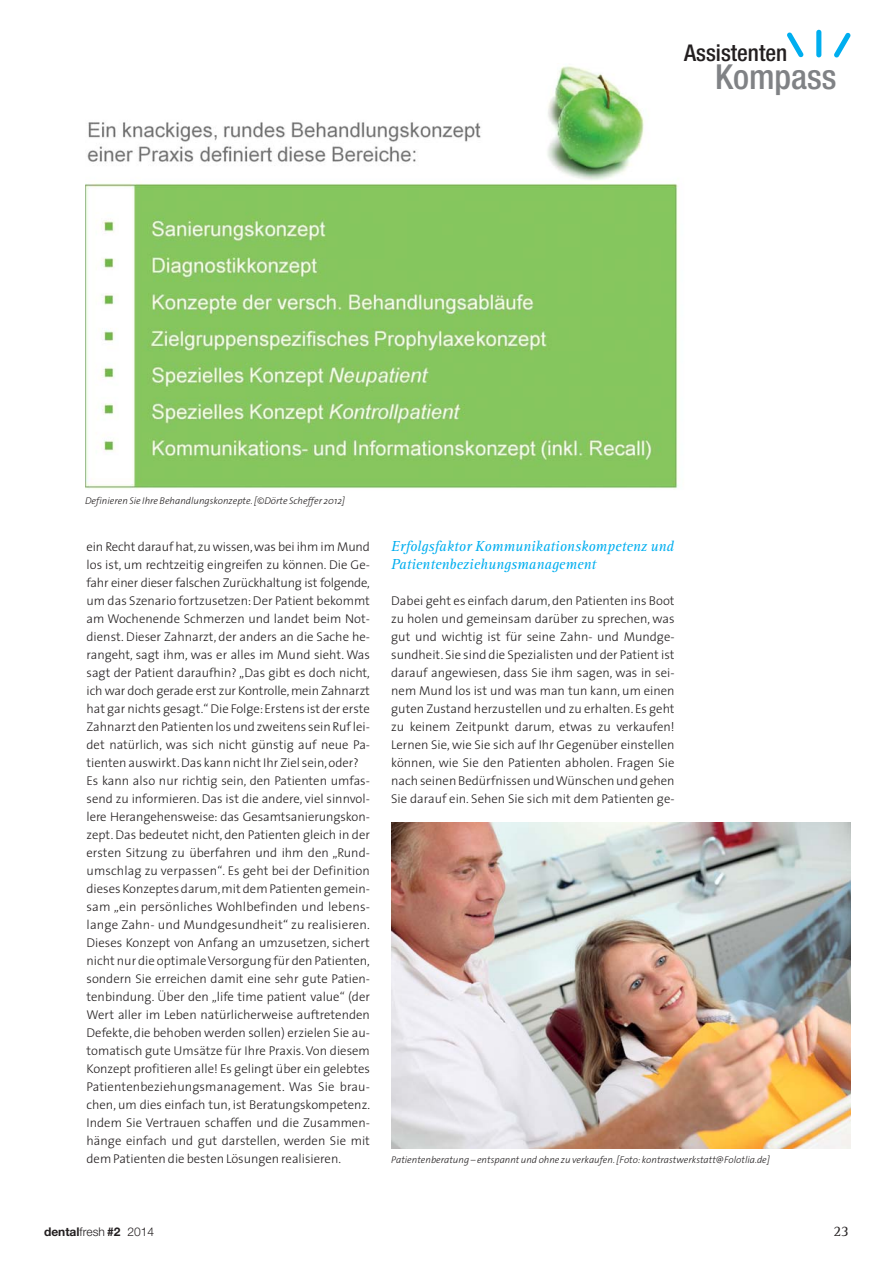
<style>
.page{position:relative;width:893px;height:1263px;background:#fff}
.page>*{position:absolute;margin:0;border:0;box-sizing:border-box;transform-origin:0 0}
.t1{font:500 condensed 34.5px "Helvetica Neue";color:#808285}
.t2{font:500 condensed 23.1px "Helvetica Neue";color:#231f20}
.t3{font:italic 15px/18px "Rotis Serif";color:#00aeef}
.t4{font:15px "Rotis Serif";color:#231f20}
.t5{font:300 12.75px/18px "The Sans";color:#231f20}
.t6{font:300 12px "Helvetica Neue";color:#231f20}
.t7{font:italic 300 9.75px "The Sans";color:#231f20}
.s1{font-weight:700}
</style>
<div class="page">
<img style="left:391px;top:823px;width:459px;height:325px">
<img style="left:85px;top:66px;width:593px;height:423px">
<svg style="left:787px;top:32px;width:17px;height:26px"></svg>
<div style="left:816px;top:30px;width:5px;height:27px;background:#00aeef;border-radius:3px"></div>
<svg style="left:834px;top:33px;width:17px;height:25px"></svg>
<p class="t7" style="left:85px;top:497px;width:261px">Definieren Sie Ihre Behandlungskonzepte. [©Dörte Scheffer 2012]</p>
<h2 class="t2" style="left:684px;top:45px;width:105px">Assistenten</h2>
<h1 class="t1" style="left:715px;top:65px;width:123px">Kompass</h1>
<p class="t5" style="left:87px;top:539px;width:285px">ein Recht darauf hat, zu wissen, was bei ihm im Mund los ist, um rechtzeitig eingreifen zu können. Die Ge - fahr einer dieser falschen Zurückhaltung ist folgende, um das Szenario fortzusetzen: Der Patient bekommt am Wochenende Schmerzen und landet beim Not - dienst. Dieser Zahnarzt, der anders an die Sache he - rangeht, sagt ihm, was er alles im Mund sieht. Was sagt der Patient daraufhin? „Das gibt es doch nicht, ich war doch gerade erst zur Kontrolle, mein Zahnarzt hat gar nichts gesagt.“ Die Folge: Erstens ist der erste Zahnarzt den Patienten los und zweitens sein Ruf lei&shy;det natürlich, was sich nicht günstig auf neue Pa - tienten auswirkt. Das kann nicht Ihr Ziel sein, oder?<br>Es kann also nur richtig sein, den Patienten umfas&shy;send zu informieren. Das ist die andere, viel sinnvol&shy;lere Herangehensweise: das Gesamtsanierungskon - zept. Das bedeutet nicht, den Patienten gleich in der ersten Sitzung zu überfahren und ihm den „Rund - umschlag zu verpassen“. Es geht bei der Definition dieses Konzeptes darum, mit dem Patienten gemein&shy;sam „ein persönliches Wohlbefinden und lebens&shy;lange Zahn- und Mundgesundheit“ zu realisieren.<br>Dieses Konzept von Anfang an umzusetzen, sichert nicht nur die optimale Versorgung für den Patienten, sondern Sie erreichen damit eine sehr gute Patien - ten bindung. Über den „life time patient value“ (der Wert aller im Leben natürlicherweise auftretenden Defekte, die behoben werden sollen) erzielen Sie au - tomatisch gute Umsätze für Ihre Praxis. Von diesem Konzept profitieren alle! Es gelingt über ein gelebtes Patientenbeziehungsmanagement. Was Sie brau&shy;chen, um dies einfach tun, ist Beratungskompetenz.<br>Indem Sie Vertrauen schaffen und die Zusam men - hänge einfach und gut darstellen, werden Sie mit dem Patienten die besten Lösungen realisieren.</p>
<p class="t3" style="left:391px;top:538px;width:284px">Erfolgsfaktor Kommunikationskompetenz und<br>Patientenbeziehungsmanagement</p>
<p class="t5" style="left:391px;top:593px;width:285px;text-align:justify">Dabei geht es einfach darum, den Patienten ins Boot zu holen und gemeinsam darüber zu sprechen, was gut und wichtig ist für seine Zahn- und Mund ge - sundheit. Sie sind die Spezialisten und der Patient ist darauf angewiesen, dass Sie ihm sagen, was in sei&shy;nem Mund los ist und was man tun kann, um einen guten Zustand herzustellen und zu erhalten. Es geht zu keinem Zeitpunkt darum, etwas zu verkaufen!<br>Lernen Sie, wie Sie sich auf Ihr Gegenüber einstellen können, wie Sie den Patienten abholen. Fragen Sie nach seinen Bedürfnissen und Wünschen und gehen Sie darauf ein. Sehen Sie sich mit dem Patienten ge-</p>
<p class="t7" style="left:391px;top:1156px;width:380px">Patientenberatung – entspannt und ohne zu verkaufen. [Foto: kontrastwerkstatt@Folotlia.de]</p>
<p class="t6" style="left:44px;top:1225px;width:112px"><span class="s1">dental</span>fresh <span class="s1">#2</span> 2014</p>
<p class="t4" style="left:833px;top:1226px;width:17px">23</p>
</div>
